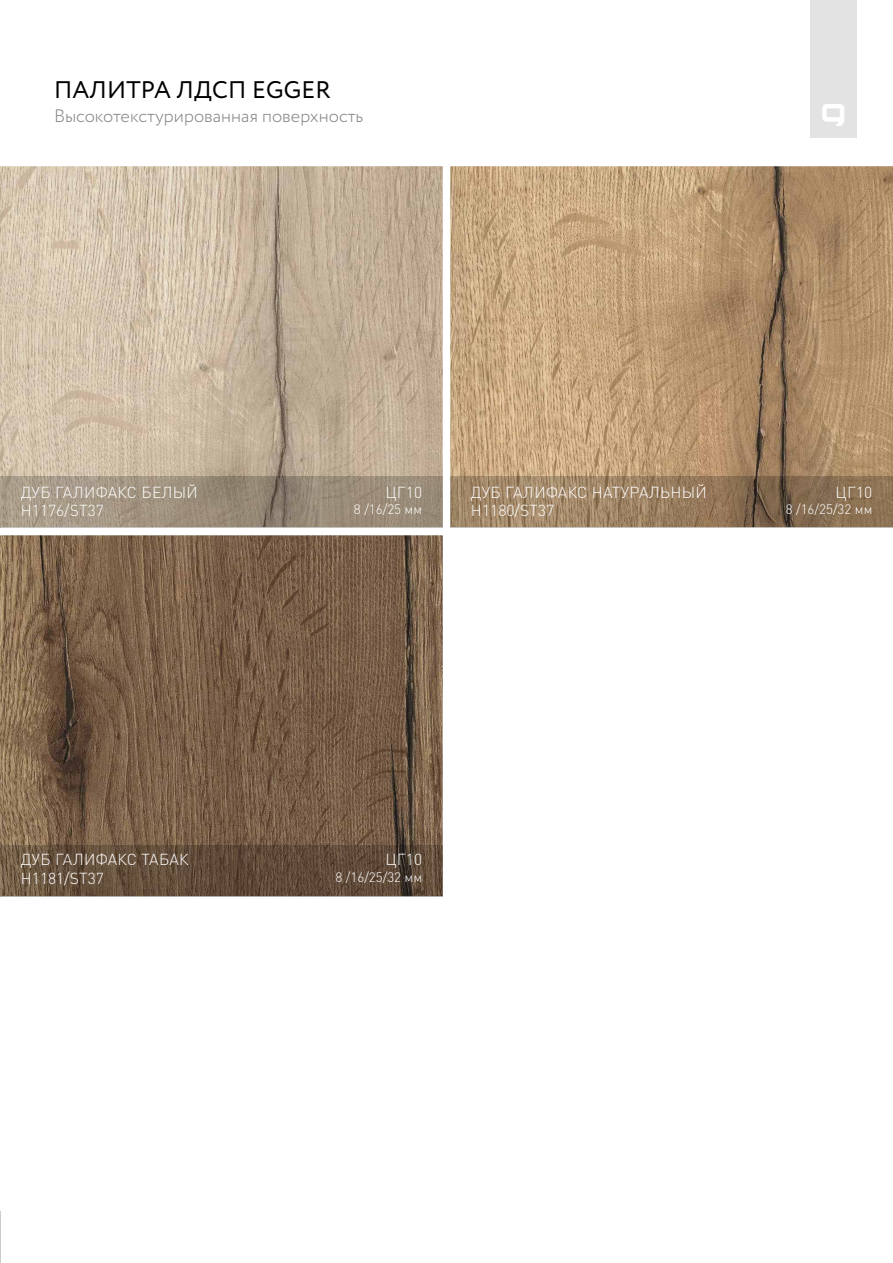
<style>
.page{position:relative;width:893px;height:1263px;background:#fff}
.page>*{position:absolute;margin:0;border:0;box-sizing:border-box;transform-origin:0 0}
.t1{font:31.5px "BOWLER";color:#fff}
.t2{font:24px "Circe";letter-spacing:.01em;color:#000}
.t3{font:300 18px "Circe";color:#878787}
.t4{font:300 15.75px/18.9px "DIN Pro";letter-spacing:.01em;color:#fff}
.t5{font:300 13.5px "DIN Pro";color:#fff}
</style>
<div class="page">
<div style="left:810px;top:0;width:47px;height:137px;background:#e3e3e3"></div>
<hr style="left:0;top:1212px;width:1px;height:51px;background:#ccc">
<img style="left:0;top:535px;width:443px;height:310px">
<img style="left:450px;top:166px;width:443px;height:310px">
<img style="left:0;top:166px;width:443px;height:310px">
<svg style="left:0;top:476px;width:443px;height:51px;background:#9c8e7c"></svg>
<svg style="left:450px;top:476px;width:443px;height:51px;background:#93795c"></svg>
<svg style="left:0;top:845px;width:443px;height:51px;background:#624d3b"></svg>
<h2 class="t2" style="left:54px;top:74px;width:278px">ПАЛИТРА ЛДСП EGGER</h2>
<p class="t3" style="left:54px;top:104px;width:311px">Высокотекстурированная поверхность</p>
<h1 class="t1" style="left:821px;top:97px;width:27px">9</h1>
<p class="t4" style="left:21px;top:481px;width:179px">ДУБ ГАЛИФАКС БЕЛЫЙ<br>H1176/ST37</p>
<p class="t4" style="left:836px;top:481px;width:38px">ЦГ10</p>
<p class="t4" style="left:471px;top:481px;width:237px">ДУБ ГАЛИФАКС НАТУРАЛЬНЫЙ<br>Н1180/ST37</p>
<p class="t4" style="left:385px;top:481px;width:38px">ЦГ10</p>
<p class="t5" style="left:354px;top:498px;width:70px">8 /16/25 мм</p>
<p class="t5" style="left:786px;top:498px;width:88px">8 /16/25/32 мм</p>
<p class="t4" style="left:21px;top:849px;width:170px">ДУБ ГАЛИФАКС ТАБАК<br>H1181/ST37</p>
<p class="t4" style="left:385px;top:849px;width:38px">ЦГ10</p>
<p class="t5" style="left:335px;top:866px;width:88px">8 /16/25/32 мм</p>
</div>
